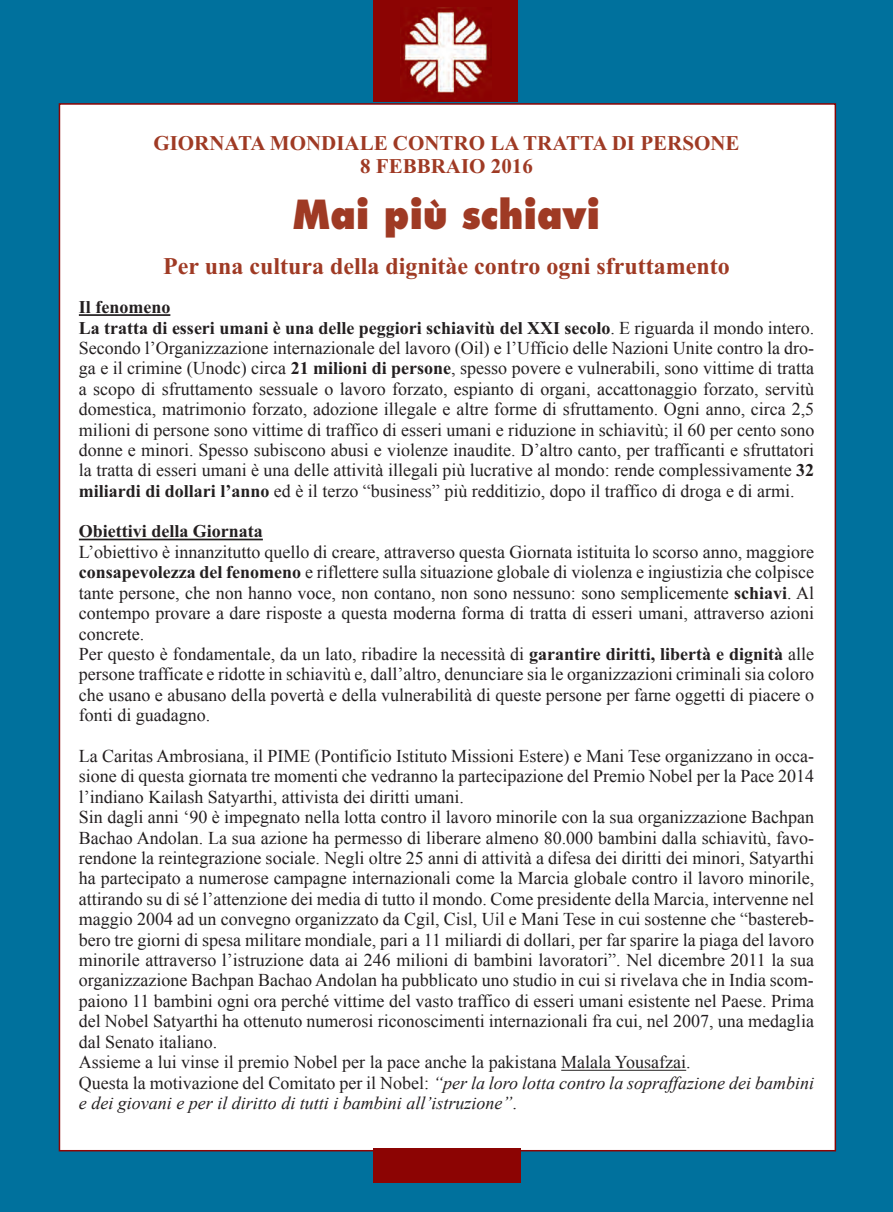
<style>
.page{position:relative;width:893px;height:1212px;background:#00719d}
.page>*{position:absolute;margin:0;border:0;box-sizing:border-box;transform-origin:0 0}
.t1{font:800 39px "Futura";color:#9f3a24;scale:.9 1}
.t2{font:700 24px "Times New Roman";color:#9f3a24}
.t3{font:700 21px/23.4px "Times New Roman";color:#9f3a24;text-align:center}
.t4{font:18px/20.4px "Times New Roman";color:#231f20}
.t5{font:700 18px "Times New Roman";color:#231f20}
.s1{font-weight:700}
.s2{font-style:italic}
</style>
<div class="page">
<div style="left:60px;top:105px;width:775px;height:1045px;background:#fff"></div>
<div style="left:373px;top:1149px;width:148px;height:34px;background:#8c0403"></div>
<div style="left:373px;top:0;width:145px;height:101px;background:#8c0403"></div>
<img style="left:400px;top:8px;width:92px;height:85px">
<hr style="left:79px;top:314px;width:91px;height:2px;background:#231f20">
<hr style="left:79px;top:539px;width:184px;height:1px;background:#231f20">
<hr style="left:561px;top:1070px;width:125px;height:1px;background:#231f20">
<p class="t3" style="left:153px;top:131px;width:588px">GIORNATA MONDIALE CONTRO LA TRATTA DI PERSONE<br>8 FEBBRAIO 2016</p>
<h1 class="t1" style="left:293px;top:191px;width:343px">Mai più schiavi</h1>
<h2 class="t2" style="left:163px;top:251px;width:568px">Per una cultura della dignitàe contro ogni sfruttamento</h2>
<p class="t4" style="left:79px;top:296px;width:737px"><span class="s1">Il fenomeno<br>La tratta di esseri umani è una delle peggiori schiavitù del XXI secolo</span>. E riguarda il mondo intero.<br>Secondo l’Organizzazione internazionale del lavoro (Oil) e l’Ufficio delle Nazioni Unite contro la dro&shy;ga e il crimine (Unodc) circa <span class="s1">21 milioni di persone</span>, spesso povere e vulnerabili, sono vittime di tratta a scopo di sfruttamento sessuale o lavoro forzato, espianto di organi, accattonaggio forzato, servitù domestica, matrimonio forzato, adozione illegale e altre forme di sfruttamento. Ogni anno, circa 2,5 milioni di persone sono vittime di traffico di esseri umani e riduzione in schiavitù; il 60 per cento sono donne e minori. Spesso subiscono abusi e violenze inaudite. D’altro canto, per trafficanti e sfruttatori la tratta di esseri umani è una delle attività illegali più lucrative al mondo: rende complessivamente <span class="s1">32 miliardi di dollari l’anno</span> ed è il terzo “business” più redditizio, dopo il traffico di droga e di armi.</p>
<p class="t5" style="left:79px;top:521px;width:186px">Obiettivi della Giornata</p>
<p class="t4" style="left:79px;top:541px;width:737px">L’obiettivo è innanzitutto quello di creare, attraverso questa Giornata istituita lo scorso anno, maggiore <span class="s1">consapevolezza del fenomeno</span> e riflettere sulla situazione globale di violenza e ingiustizia che colpisce tante persone, che non hanno voce, non contano, non sono nessuno: sono semplicemente <span class="s1">schiavi</span>. Al contempo provare a dare risposte a questa moderna forma di tratta di esseri umani, attraverso azioni concrete.<br>Per questo è fondamentale, da un lato, ribadire la necessità di <span class="s1">garantire diritti, libertà e dignità</span> alle persone trafficate e ridotte in schiavitù e, dall’altro, denunciare sia le organizzazioni criminali sia coloro che usano e abusano della povertà e della vulnerabilità di queste persone per farne oggetti di piacere o fonti di guadagno.</p>
<p class="t4" style="left:79px;top:745px;width:737px">La Caritas Ambrosiana, il PIME (Pontificio Istituto Missioni Estere) e Mani Tese organizzano in occa&shy;sione di questa giornata tre momenti che vedranno la partecipazione del Premio Nobel per la Pace 2014 l’indiano Kailash Satyarthi, attivista dei diritti umani.<br>Sin dagli anni ‘90 è impegnato nella lotta contro il lavoro minorile con la sua organizzazione Bachpan Bachao Andolan. La sua azione ha permesso di liberare almeno 80.000 bambini dalla schiavitù, favo&shy;rendone la reintegrazione sociale. Negli oltre 25 anni di attività a difesa dei diritti dei minori, Satyarthi ha partecipato a numerose campagne internazionali come la Marcia globale contro il lavoro minorile, attirando su di sé l’attenzione dei media di tutto il mondo. Come presidente della Marcia, intervenne nel maggio 2004 ad un convegno organizzato da Cgil, Cisl, Uil e Mani Tese in cui sostenne che “bastereb&shy;bero tre giorni di spesa militare mondiale, pari a 11 miliardi di dollari, per far sparire la piaga del lavoro minorile attraverso l’istruzione data ai 246 milioni di bambini lavoratori”. Nel dicembre 2011 la sua organizzazione Bachpan Bachao Andolan ha pubblicato uno studio in cui si rivelava che in India scom&shy;paiono 11 bambini ogni ora perché vittime del vasto traffico di esseri umani esistente nel Paese. Prima del Nobel Satyarthi ha ottenuto numerosi riconoscimenti internazionali fra cui, nel 2007, una medaglia dal Senato italiano.<br>Assieme a lui vinse il premio Nobel per la pace anche la pakistana Malala Yousafzai.<br>Questa la motivazione del Comitato per il Nobel: <span class="s2">“per la loro lotta contro la sopraffazione dei bambini e dei giovani e per il diritto di tutti i bambini all’istruzione”</span>.</p>
</div>
